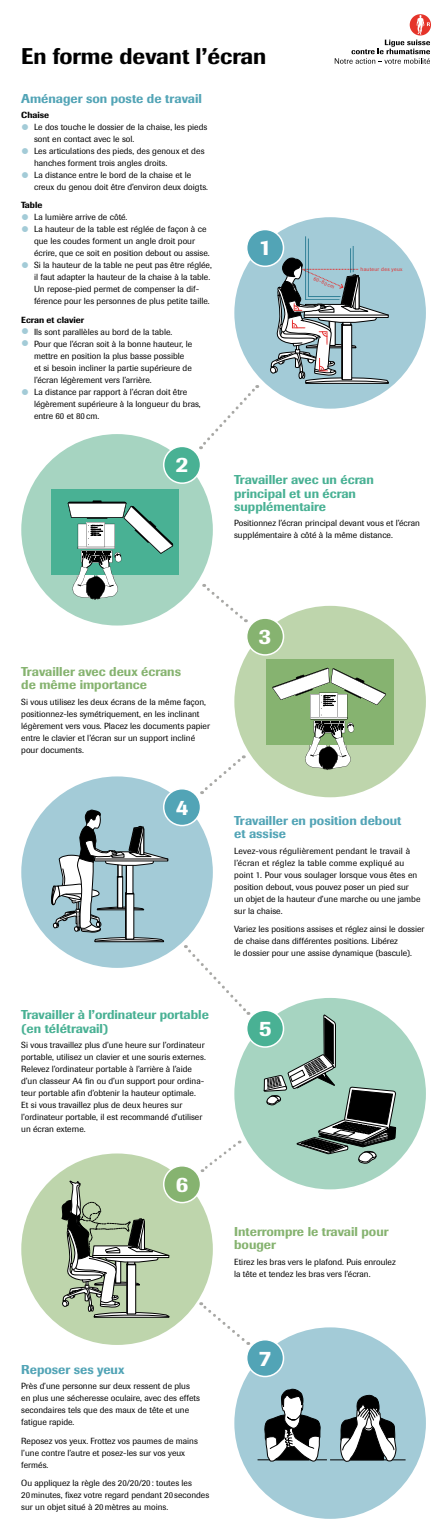
<style>
.page{position:relative;width:447px;height:1538px;background:#fff}
.page>*{position:absolute;margin:0;border:0;box-sizing:border-box;transform-origin:0 0}
.t1{font:500 22.5px "Imago";color:#000}
.t2{font:500 21.75px "Imago";color:#fff}
.t3{font:500 12.75px/13.5px "Imago";color:#49b194}
.t4{font:500 12.75px/13.5px "Imago";color:#52a4b6}
.t5{font:500 12.75px/13.5px "Imago";color:#86b370}
.t6{font:8.85px/12px "Imago";color:#000}
.t7{font:500 8.85px "Imago";color:#000}
.t8{font:5.25px "Imago";letter-spacing:.05em;color:#e42b2b}
.s1{font-family:"Noto Sans Math";font-size:19.5px;color:#a3cbd7}
</style>
<div class="page">
<div style="left:234px;top:997px;width:191px;height:192px;background:#a6d4c1;border-radius:50%"></div>
<div style="left:246px;top:1010px;width:37px;height:36px;background:#49b194;border-radius:50%"></div>
<div style="left:246px;top:1009px;width:38px;height:38px;border:2px solid #fff;border-radius:50%"></div>
<div style="left:234px;top:1327px;width:191px;height:191px;background:#a3cbd7;border-radius:50%"></div>
<div style="left:246px;top:1339px;width:37px;height:37px;background:#52a4b6;border-radius:50%"></div>
<div style="left:246px;top:1338px;width:38px;height:38px;border:2px solid #fff;border-radius:50%"></div>
<hr style="left:257px;top:1459px;width:70px;height:1px;background:#000">
<svg style="left:263px;top:1388px;width:57px;height:73px"></svg>
<hr style="left:330px;top:1459px;width:75px;height:1px;background:#000">
<svg style="left:340px;top:1394px;width:56px;height:67px"></svg>
<svg style="left:264px;top:1014px;width:132px;height:149px"></svg>
<div style="left:234px;top:217px;width:191px;height:191px;background:#a3cbd7;border-radius:50%"></div>
<div style="left:246px;top:229px;width:37px;height:37px;background:#52a4b6;border-radius:50%"></div>
<div style="left:246px;top:229px;width:38px;height:38px;border:2px solid #fff;border-radius:50%"></div>
<div style="left:21px;top:776px;width:192px;height:191px;background:#a3cbd7;border-radius:50%"></div>
<div style="left:164px;top:788px;width:36px;height:37px;background:#52a4b6;border-radius:50%"></div>
<div style="left:163px;top:788px;width:38px;height:38px;border:2px solid #fff;border-radius:50%"></div>
<svg style="left:51px;top:809px;width:117px;height:159px"></svg>
<div style="left:234px;top:605px;width:191px;height:192px;background:#bed5ac;border-radius:50%"></div>
<div style="left:246px;top:618px;width:37px;height:37px;background:#86b370;border-radius:50%"></div>
<div style="left:246px;top:617px;width:38px;height:38px;border:2px solid #fff;border-radius:50%"></div>
<div style="left:266px;top:659px;width:127px;height:85px;background:#86b370"></div>
<svg style="left:272px;top:667px;width:114px;height:103px"></svg>
<div style="left:21px;top:434px;width:192px;height:191px;background:#a6d4c1;border-radius:50%"></div>
<div style="left:164px;top:446px;width:36px;height:37px;background:#49b194;border-radius:50%"></div>
<div style="left:163px;top:445px;width:38px;height:39px;border:2px solid #fff;border-radius:50%"></div>
<div style="left:51px;top:489px;width:128px;height:85px;background:#49b194"></div>
<svg style="left:68px;top:500px;width:105px;height:100px"></svg>
<svg style="left:334px;top:14px;width:97px;height:50px"></svg>
<div style="left:21px;top:1153px;width:192px;height:191px;background:#bed5ac;border-radius:50%"></div>
<div style="left:164px;top:1165px;width:36px;height:37px;background:#86b370;border-radius:50%"></div>
<div style="left:163px;top:1164px;width:38px;height:39px;border:2px solid #fff;border-radius:50%"></div>
<svg style="left:61px;top:1180px;width:108px;height:165px"></svg>
<svg style="left:270px;top:236px;width:118px;height:173px"></svg>
<svg style="left:201px;top:755px;width:44px;height:39px"></svg>
<svg style="left:200px;top:385px;width:59px;height:64px"></svg>
<svg style="left:185px;top:945px;width:65px;height:70px"></svg>
<svg style="left:203px;top:584px;width:44px;height:39px"></svg>
<svg style="left:200px;top:1140px;width:40px;height:32px"></svg>
<svg style="left:199px;top:1302px;width:50px;height:42px"></svg>
<h1 class="t1" style="left:21px;top:42px;width:246px">En forme devant l’écran</h1>
<h3 class="t4" style="left:21px;top:91px;width:182px">Aménager son poste de travail</h3>
<p class="t7" style="left:21px;top:109px;width:29px">Chaise</p>
<p class="t6" style="left:21px;top:121px;width:187px"><span class="s1">⦁</span> Le dos touche le dossier de la chaise, les pieds</p>
<p class="t6" style="left:34px;top:133px;width:102px">sont en contact avec le sol.</p>
<p class="t6" style="left:21px;top:145px;width:185px"><span class="s1">⦁</span> Les articulations des pieds, des genoux et des</p>
<p class="t6" style="left:34px;top:157px;width:134px">hanches forment trois angles droits.</p>
<p class="t6" style="left:21px;top:169px;width:171px"><span class="s1">⦁</span> La distance entre le bord de la chaise et le</p>
<p class="t6" style="left:34px;top:181px;width:175px">creux du genou doit être d’environ deux doigts.</p>
<p class="t7" style="left:21px;top:200px;width:23px">Table</p>
<p class="t6" style="left:21px;top:211px;width:108px"><span class="s1">⦁</span> La lumière arrive de côté.</p>
<p class="t6" style="left:21px;top:223px;width:186px"><span class="s1">⦁</span> La hauteur de la table est réglée de façon à ce</p>
<p class="t6" style="left:34px;top:235px;width:162px">que les coudes forment un angle droit pour</p>
<p class="t6" style="left:34px;top:247px;width:177px">écrire, que ce soit en position debout ou assise.</p>
<p class="t6" style="left:21px;top:259px;width:192px"><span class="s1">⦁</span> Si la hauteur de la table ne peut pas être réglée,</p>
<p class="t6" style="left:34px;top:271px;width:177px">il faut adapter la hauteur de la chaise à la table.</p>
<p class="t6" style="left:34px;top:283px;width:166px">Un repose-pied permet de compenser la dif-</p>
<p class="t6" style="left:34px;top:295px;width:177px">férence pour les personnes de plus petite taille.</p>
<p class="t7" style="left:21px;top:314px;width:64px">Ecran et clavier</p>
<p class="t6" style="left:21px;top:325px;width:152px"><span class="s1">⦁</span> Ils sont parallèles au bord de la table.</p>
<p class="t6" style="left:21px;top:337px;width:172px"><span class="s1">⦁</span> Pour que l’écran soit à la bonne hauteur, le</p>
<p class="t6" style="left:34px;top:349px;width:152px">mettre en position la plus basse possible</p>
<p class="t6" style="left:34px;top:361px;width:159px">et si besoin incliner la partie supérieure de</p>
<p class="t6" style="left:34px;top:373px;width:119px">l’écran légèrement vers l’arrière.</p>
<p class="t6" style="left:21px;top:385px;width:167px"><span class="s1">⦁</span> La distance par rapport à l’écran doit être</p>
<p class="t6" style="left:34px;top:397px;width:168px">légèrement supérieure à la longueur du bras,</p>
<p class="t6" style="left:34px;top:409px;width:67px">entre 60 et 80cm.</p>
<h2 class="t2" style="left:176px;top:451px;width:14px">2</h2>
<h2 class="t2" style="left:258px;top:234px;width:14px">1</h2>
<p class="t8" style="left:315px;top:275px;width:24px;rotate:24deg">60–80 cm</p>
<p class="t8" style="left:360px;top:266px;width:43px">hauteur des yeux</p>
<h3 class="t3" style="left:234px;top:473px;width:141px">Travailler avec un écran principal et un écran supplémentaire</h3>
<p class="t6" style="left:234px;top:517px;width:187px">Positionnez l’écran principal devant vous et l’écran supplémentaire à côté à la même distance.</p>
<h3 class="t5" style="left:21px;top:664px;width:161px">Travailler avec deux écrans de même importance</h3>
<p class="t6" style="left:21px;top:695px;width:190px">Si vous utilisez les deux écrans de la même façon, positionnez-les symétriquement, en les inclinant légèrement vers vous. Placez les documents papier entre le clavier et l’écran sur un support incliné pour documents.</p>
<h2 class="t2" style="left:176px;top:793px;width:14px">4</h2>
<h3 class="t3" style="left:21px;top:1007px;width:189px">Travailler à l’ordinateur portable (en télétravail)</h3>
<p class="t6" style="left:21px;top:1038px;width:186px">Si vous travaillez plus d’une heure sur l’ordinateur portable, utilisez un clavier et une souris externes.<br>Relevez l’ordinateur portable à l’arrière à l’aide d’un classeur A4 fin ou d’un support pour ordina&shy;teur portable afin d’obtenir la hauteur optimale.<br>Et si vous travaillez plus de deux heures sur l’ordinateur portable, il est recommandé d’utiliser un écran externe.</p>
<h2 class="t2" style="left:176px;top:1170px;width:14px">6</h2>
<h2 class="t2" style="left:258px;top:623px;width:14px">3</h2>
<h3 class="t4" style="left:234px;top:813px;width:169px">Travailler en position debout et assise</h3>
<p class="t6" style="left:234px;top:844px;width:188px">Levez-vous régulièrement pendant le travail à l’écran et réglez la table comme expliqué au point 1. Pour vous soulager lorsque vous êtes en position debout, vous pouvez poser un pied sur un objet de la hauteur d’une marche ou une jambe sur la chaise.</p>
<p class="t6" style="left:234px;top:922px;width:192px">Variez les positions assises et réglez ainsi le dossier de chaise dans différentes positions. Libérez<br>le dossier pour une assise dynamique (bascule).</p>
<h2 class="t2" style="left:258px;top:1015px;width:14px">5</h2>
<h3 class="t5" style="left:234px;top:1224px;width:156px">Interrompre le travail pour bouger</h3>
<p class="t6" style="left:234px;top:1255px;width:163px">Etirez les bras vers le plafond. Puis enroulez la tête et tendez les bras vers l’écran.</p>
<h3 class="t4" style="left:21px;top:1362px;width:105px">Reposer ses yeux</h3>
<p class="t6" style="left:21px;top:1379px;width:180px">Près d’une personne sur deux ressent de plus en plus une sécheresse oculaire, avec des effets secondaires tels que des maux de tête et une fatigue rapide.</p>
<p class="t6" style="left:21px;top:1434px;width:178px">Reposez vos yeux. Frottez vos paumes de mains l’une contre l’autre et posez-les sur vos yeux fermés.</p>
<p class="t6" style="left:21px;top:1476px;width:189px">Ou appliquez la règle des 20/20/20: toutes les<br>20minutes, fixez votre regard pendant 20secondes sur un objet situé à 20mètres au moins.</p>
<h2 class="t2" style="left:258px;top:1344px;width:14px">7</h2>
</div>
